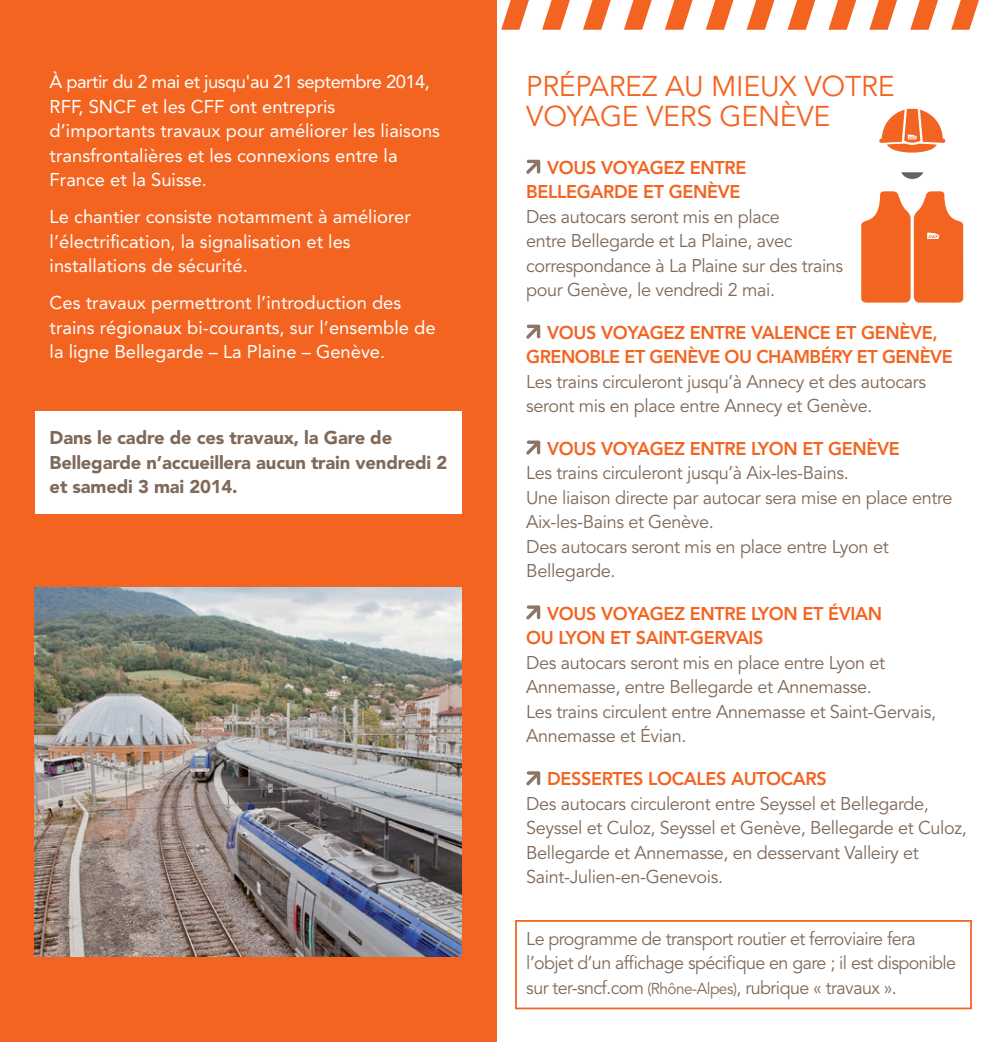
<style>
.page{position:relative;width:993px;height:1042px;background:#fff}
.page>*{position:absolute;margin:0;border:0;box-sizing:border-box;transform-origin:0 0}
.t1{font:28.35px/30.1px "Avenir LT";letter-spacing:-.01em;color:#f36421}
.t2{font:18.38px/24.5px "Avenir";letter-spacing:-.02em;color:#7f6959}
.t3{font:18.38px/24.5px "Avenir";color:#fff}
.t4{font:800 18.38px/24.5px "Avenir";letter-spacing:-.02em;color:#f36421}
.t5{font:900 18.38px/24.5px "Avenir";letter-spacing:-.01em;color:#7f6959}
.s1{font-size:15.75px}
</style>
<div class="page">
<svg style="left:501px;top:0;width:28px;height:30px"></svg>
<svg style="left:542px;top:0;width:27px;height:30px"></svg>
<svg style="left:583px;top:0;width:27px;height:30px"></svg>
<svg style="left:624px;top:0;width:27px;height:30px"></svg>
<svg style="left:665px;top:0;width:27px;height:30px"></svg>
<svg style="left:951px;top:0;width:27px;height:30px"></svg>
<svg style="left:910px;top:0;width:27px;height:30px"></svg>
<svg style="left:869px;top:0;width:27px;height:30px"></svg>
<svg style="left:828px;top:0;width:27px;height:30px"></svg>
<svg style="left:787px;top:0;width:28px;height:30px"></svg>
<svg style="left:746px;top:0;width:28px;height:30px"></svg>
<svg style="left:705px;top:0;width:28px;height:30px"></svg>
<div style="left:0;top:0;width:496px;height:1042px;background:#f36421"></div>
<img style="left:35px;top:587px;width:426px;height:369px">
<svg style="left:526px;top:160px;width:14px;height:14px"></svg>
<svg style="left:526px;top:325px;width:14px;height:14px"></svg>
<svg style="left:526px;top:440px;width:14px;height:15px"></svg>
<svg style="left:526px;top:605px;width:14px;height:14px"></svg>
<svg style="left:526px;top:771px;width:14px;height:14px"></svg>
<div style="left:515px;top:920px;width:456px;height:89px;border:2px solid #f36421"></div>
<div style="left:35px;top:411px;width:426px;height:103px;background:#fff"></div>
<svg style="left:901px;top:172px;width:21px;height:7px"></svg>
<svg style="left:861px;top:191px;width:101px;height:112px;background:#f47d45"></svg>
<svg style="left:879px;top:109px;width:65px;height:44px"></svg>
<p class="t3" style="left:50px;top:70px;width:392px">À partir du 2 mai et jusqu'au 21 septembre 2014, RFF, SNCF et les CFF ont entrepris d’importants travaux pour améliorer les liaisons transfrontalières et les connexions entre la France et la Suisse.</p>
<p class="t3" style="left:50px;top:205px;width:362px">Le chantier consiste notamment à améliorer l’électrification, la signalisation et les installations de sécurité.</p>
<p class="t3" style="left:50px;top:291px;width:387px">Ces travaux permettront l’introduction des trains régionaux bi-courants, sur l’ensemble de la ligne Bellegarde – La Plaine – Genève.</p>
<p class="t5" style="left:50px;top:425px;width:399px">Dans le cadre de ces travaux, la Gare de<br>Bellegarde n’accueillera aucun train vendredi 2 et samedi 3 mai 2014.</p>
<p class="t1" style="left:526px;top:72px;width:370px">PRÉPAREZ AU MIEUX VOTRE<br>VOYAGE VERS GENÈVE</p>
<p class="t4" style="left:526px;top:155px;width:221px;text-indent:21px">VOUS VOYAGEZ ENTRE<br>BELLEGARDE ET GENÈVE</p>
<p class="t2" style="left:526px;top:205px;width:318px">Des autocars seront mis en place<br>entre Bellegarde et La Plaine, avec correspondance à La Plaine sur des trains pour Genève, le vendredi 2 mai.</p>
<p class="t4" style="left:526px;top:320px;width:428px;text-align:center">VOUS VOYAGEZ ENTRE VALENCE ET GENÈVE,<br>GRENOBLE ET GENÈVE OU CHAMBÉRY ET GENÈVE</p>
<p class="t2" style="left:526px;top:370px;width:401px">Les trains circuleront jusqu’à Annecy et des autocars seront mis en place entre Annecy et Genève.</p>
<p class="t4" style="left:547px;top:436px;width:354px">VOUS VOYAGEZ ENTRE LYON ET GENÈVE</p>
<p class="t2" style="left:526px;top:461px;width:427px">Les trains circuleront jusqu’à Aix-les-Bains.<br>Une liaison directe par autocar sera mise en place entre<br>Aix-les-Bains et Genève.</p>
<p class="t2" style="left:526px;top:534px;width:364px">Des autocars seront mis en place entre Lyon et<br>Bellegarde.</p>
<p class="t4" style="left:526px;top:601px;width:357px;text-indent:21px">VOUS VOYAGEZ ENTRE LYON ET ÉVIAN<br>OU LYON ET SAINT-GERVAIS</p>
<p class="t2" style="left:526px;top:650px;width:360px">Des autocars seront mis en place entre Lyon et<br>Annemasse, entre Bellegarde et Annemasse.</p>
<p class="t2" style="left:526px;top:699px;width:411px">Les trains circulent entre Annemasse et Saint-Gervais,<br>Annemasse et Évian.</p>
<p class="t4" style="left:547px;top:767px;width:281px">DESSERTES LOCALES AUTOCARS</p>
<p class="t2" style="left:526px;top:792px;width:442px">Des autocars circuleront entre Seyssel et Bellegarde, Seyssel et Culoz, Seyssel et Genève, Bellegarde et Culoz, Bellegarde et Annemasse, en desservant Valleiry et Saint-Julien-en-Genevois.</p>
<p class="t2" style="left:526px;top:927px;width:431px">Le programme de transport routier et ferroviaire fera l’objet d’un affichage spécifique en gare ; il est disponible sur ter-sncf.com <span class="s1">(Rhône-Alpes)</span>, rubrique « travaux ».</p>
</div>
